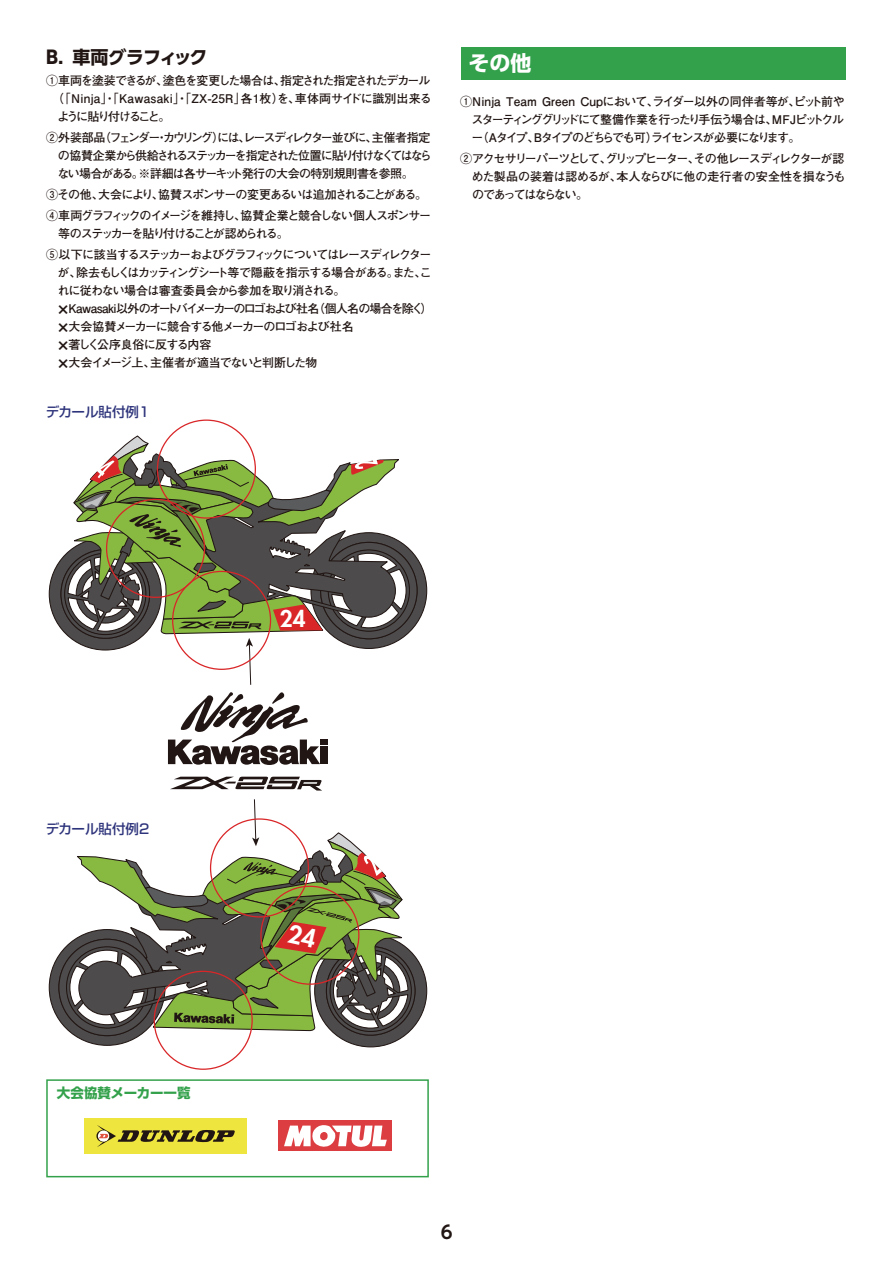
<style>
.page{position:relative;width:893px;height:1263px;background:#fff}
.page>*{position:absolute;margin:0;border:0;box-sizing:border-box;transform-origin:0 0}
.t1{font:800 22.35px "Futura Std";color:#fff}
.t2{font:700 21px "UD Shin Go Pro";color:#fff}
.t3{font:700 18px "UD Shin Go Pro";letter-spacing:-.045em;color:#211613}
.t4{font:700 18px "UD Shin Go Pro De";color:#211613}
.t5{font:500 13.5px "Shin Go Pro";color:#2e347b}
.t6{font:700 13.5px "Shin Go Pro";color:#33a14b}
.t7{font:700 12px/18px "Futo Go B101 Pro";letter-spacing:-.095em;color:#211613}
.t8{font:700 12px/18px "Futo Go B101 Pro";letter-spacing:-.12em;color:#211613}
.t9{font:700 12px/21px "Futo Go B101 Pro";letter-spacing:-.13em;color:#211613}
.t10{font:700 12px "Futo Go B101 Pro";letter-spacing:.015em;color:#211613}
.t11{font:700 12px "Futo Go B101 Pro";letter-spacing:-.175em;color:#211613}
.s1{font-family:"UD Shin Go Pro";font-size:13.5px}
</style>
<div class="page">
<div style="left:461px;top:47px;width:384px;height:33px;background:#33a14b"></div>
<div style="left:84px;top:1118px;width:163px;height:36px;background:#efe53f"></div>
<svg style="left:96px;top:1125px;width:139px;height:22px"></svg>
<svg style="left:170px;top:777px;width:152px;height:13px"></svg>
<div style="left:46px;top:1079px;width:383px;height:98px;border:2px solid #33a14b"></div>
<svg style="left:48px;top:434px;width:380px;height:331px"></svg>
<div style="left:279px;top:1120px;width:113px;height:31px;background:#dc3d41"></div>
<svg style="left:284px;top:1125px;width:103px;height:22px"></svg>
<svg style="left:48px;top:799px;width:380px;height:249px"></svg>
<h3 class="t3" style="left:46px;top:43px;width:163px">B．車両グラフィック</h3>
<p class="t7" style="left:46px;top:70px;width:386px">①車両を塗装できるが、塗色を変更した場合は、指定された指定されたデカール</p>
<p class="t10" style="left:52px;top:89px;width:381px">（「Ninja」・「Kawasaki」・「ZX-25R」各1枚）を、車体両サイドに識別出来る</p>
<p class="t11" style="left:57px;top:107px;width:115px">ように貼り付けること。</p>
<p class="t8" style="left:57px;top:127px;width:376px;text-indent:-11px">②外装部品（フェンダー・カウリング）には、レースディレクター並びに、主催者指定の協賛企業から供給されるステッカーを指定された位置に貼り付けなくてはならない場合がある。※詳細は各サーキット発行の大会の特別規則書を参照。</p>
<p class="t7" style="left:46px;top:183px;width:387px;line-height:21px">③その他、大会により、協賛スポンサーの変更あるいは追加されることがある。<br>④車両グラフィックのイメージを維持し、協賛企業と競合しない個人スポンサー</p>
<p class="t9" style="left:46px;top:222px;width:387px;text-indent:12px">等のステッカーを貼り付けることが認められる。<br>⑤以下に該当するステッカーおよびグラフィックについてはレースディレクター</p>
<p class="t7" style="left:57px;top:262px;width:378px">が、除去もしくはカッティングシート等で隠蔽を指示する場合がある。また、これに従わない場合は審査委員会から参加を取り消される。<br><span class="s1">×</span>Kawasaki以外のオートバイメーカーのロゴおよび社名（個人名の場合を除く）<span class="s1">×</span>大会協賛メーカーに競合する他メーカーのロゴおよび社名<br><span class="s1">×</span>著しく公序良俗に反する内容<br><span class="s1">×</span>大会イメージ上、主催者が適当でないと判断した物</p>
<p class="t5" style="left:46px;top:401px;width:105px">デカール貼付例1</p>
<h2 class="t2" style="left:468px;top:46px;width:65px">その他</h2>
<p class="t7" style="left:471px;top:91px;width:375px;text-align:justify;text-indent:-11px">①Ninja Team Green Cupにおいて、ライダー以外の同伴者等が、ピット前やスターティンググリッドにて整備作業を行ったり手伝う場合は、MFJピットクルー（Aタイプ、Bタイプのどちらでも可）ライセンスが必要になります。</p>
<p class="t7" style="left:472px;top:148px;width:375px;text-align:justify;text-indent:-11px">②アクセサリーパーツとして、グリップヒーター、その他レースディレクターが認めた製品の装着は認めるが、本人ならびに他の走行者の安全性を損なうものであってはならない。</p>
<h1 class="t1" style="left:280px;top:605px;width:27px">24</h1>
<p class="t5" style="left:46px;top:818px;width:105px">デカール貼付例2</p>
<p class="t6" style="left:57px;top:1082px;width:135px">大会協賛メーカー一覧</p>
<h3 class="t4" style="left:441px;top:1217px;width:13px">6</h3>
</div>
